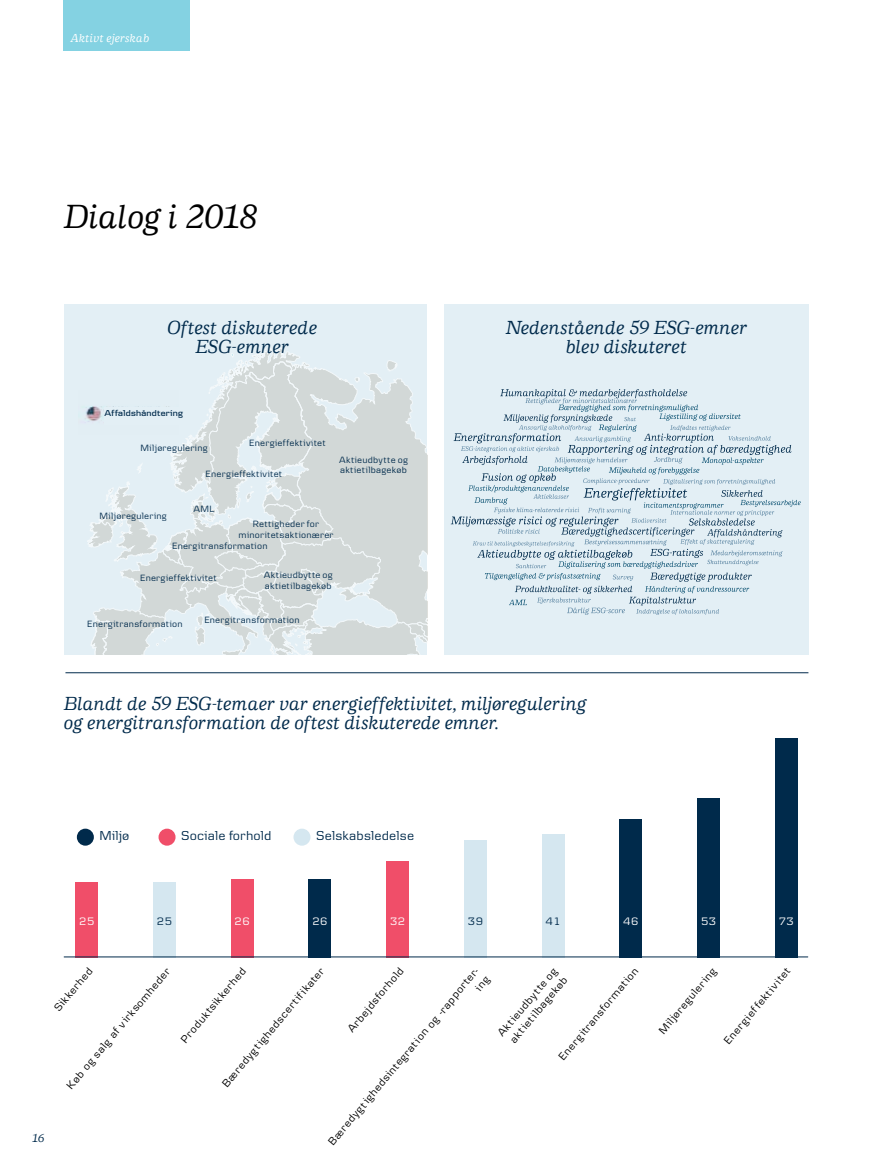
<style>
.page{position:relative;width:893px;height:1170px;background:#fff}
.page>*{position:absolute;margin:0;border:0;box-sizing:border-box;transform-origin:0 0}
.t1{font:italic 500 34.5px "Danske Human";color:#000}
.t2{font:italic 500 19.5px/19.5px "Danske Human";letter-spacing:.005em;color:#002a4b;text-align:center}
.t3{font:13.5px "Danske Text";letter-spacing:.01em;color:#002a4b}
.t4{font:italic 500 12px "Danske Human";letter-spacing:.02em;color:#fff}
.t5{font:italic 500 12px "Danske Human";color:#002a4b}
.t6{font:11.25px/13.5px "Danske Text";color:#000;text-align:right}
.t7{font:11.25px "Danske Text";letter-spacing:.045em;color:#fff}
.t8{font:11.25px "Danske Text";color:#002a4b}
.t9{font:9.45px/10.5px "Danske Text";letter-spacing:.025em;color:#002a4b}
.t10{font:600 9px "Danske Headline";letter-spacing:.03em;color:#002a4b}
</style>
<div class="page">
<div style="left:444px;top:304px;width:364px;height:350px;background:#e3eff5"></div>
<div style="left:64px;top:304px;width:363px;height:350px;background:#e3eff5"></div>
<div style="left:293px;top:828px;width:17px;height:17px;background:#d5e7f0;border-radius:50%"></div>
<div style="left:77px;top:828px;width:17px;height:17px;background:#002a4b;border-radius:50%"></div>
<div style="left:159px;top:828px;width:17px;height:17px;background:#f04e69;border-radius:50%"></div>
<div style="left:76px;top:882px;width:22px;height:75px;background:#f04e69"></div>
<div style="left:153px;top:882px;width:23px;height:75px;background:#d5e7f0"></div>
<div style="left:231px;top:879px;width:22px;height:78px;background:#f04e69"></div>
<div style="left:309px;top:879px;width:22px;height:78px;background:#002a4b"></div>
<div style="left:387px;top:861px;width:22px;height:96px;background:#f04e69"></div>
<div style="left:464px;top:840px;width:23px;height:117px;background:#d5e7f0"></div>
<div style="left:542px;top:834px;width:22px;height:123px;background:#d5e7f0"></div>
<div style="left:620px;top:819px;width:22px;height:138px;background:#002a4b"></div>
<div style="left:697px;top:798px;width:23px;height:159px;background:#002a4b"></div>
<div style="left:775px;top:738px;width:22px;height:219px;background:#002a4b"></div>
<div style="left:63px;top:0;width:127px;height:50px;background:#84d2e2"></div>
<hr style="left:65px;top:672px;width:743px;height:1px;background:#002a4b">
<svg style="left:87px;top:348px;width:340px;height:306px"></svg>
<div style="left:64px;top:383px;width:106px;height:58px;background:#e3eff5"></div>
<img style="left:85px;top:391px;width:93px;height:43px">
<div style="left:104px;top:408px;width:87px;height:17px;background:#e3eff5"></div>
<svg style="left:451px;top:389px;width:350px;height:225px"></svg>
<hr style="left:64px;top:956px;width:744px;height:1px;background:#002a4b">
<p class="t4" style="left:71px;top:32px;width:80px">Aktivt ejerskab</p>
<h1 class="t1" style="left:64px;top:197px;width:195px">Dialog i 2018</h1>
<h2 class="t2" style="left:167px;top:318px;width:151px">Oftest diskuterede<br>ESG-emner</h2>
<p class="t10" style="left:104px;top:408px;width:80px">Affaldshåndtering</p>
<p class="t9" style="left:141px;top:442px;width:69px">Miljøregulering</p>
<p class="t9" style="left:249px;top:438px;width:78px">Energieffektivitet</p>
<p class="t9" style="left:206px;top:468px;width:78px">Energieffektivitet</p>
<p class="t9" style="left:339px;top:454px;width:70px">Aktieudbytte og aktietilbagekøb</p>
<p class="t9" style="left:100px;top:510px;width:69px">Miljøregulering</p>
<p class="t9" style="left:194px;top:503px;width:22px">AML</p>
<p class="t9" style="left:238px;top:518px;width:97px;text-align:center">Rettigheder for minoritetsaktionærer</p>
<p class="t9" style="left:172px;top:541px;width:97px">Energitransformation</p>
<p class="t9" style="left:140px;top:572px;width:78px">Energieffektivitet</p>
<p class="t9" style="left:264px;top:569px;width:70px">Aktieudbytte og aktietilbagekøb</p>
<p class="t9" style="left:87px;top:618px;width:97px">Energitransformation</p>
<p class="t9" style="left:204px;top:614px;width:97px">Energitransformation</p>
<h2 class="t2" style="left:506px;top:318px;width:243px">Nedenstående 59 ESG-emner blev diskuteret</h2>
<h2 class="t2" style="left:64px;top:693px;width:524px;text-align:left">Blandt de 59 ESG-temaer var energieffektivitet, miljøregulering og energitransformation de oftest diskuterede emner.</h2>
<h3 class="t3" style="left:100px;top:828px;width:31px">Miljø</h3>
<h3 class="t3" style="left:181px;top:828px;width:92px">Sociale forhold</h3>
<h3 class="t3" style="left:316px;top:828px;width:99px">Selskabsledelse</h3>
<p class="t7" style="left:79px;top:914px;width:17px">25</p>
<p class="t8" style="left:157px;top:914px;width:17px">25</p>
<p class="t7" style="left:235px;top:914px;width:17px">26</p>
<p class="t7" style="left:312px;top:914px;width:17px">26</p>
<p class="t7" style="left:390px;top:914px;width:17px">32</p>
<p class="t8" style="left:468px;top:914px;width:17px">39</p>
<p class="t8" style="left:546px;top:914px;width:17px">41</p>
<p class="t7" style="left:623px;top:914px;width:17px">46</p>
<p class="t7" style="left:701px;top:914px;width:17px">53</p>
<p class="t7" style="left:779px;top:914px;width:17px">73</p>
<p class="t5" style="left:32px;top:1131px;width:14px">16</p>
<p class="t6" style="left:63px;top:1082px;width:156px;rotate:-50deg">Køb og salg af v irksomheder</p>
<p class="t6" style="left:177px;top:1036px;width:96px;rotate:-50deg">Produktsikkerhed</p>
<p class="t6" style="left:219px;top:1080px;width:154px;rotate:-50deg">Bæredygtighedscertif ikater</p>
<p class="t6" style="left:344px;top:1026px;width:82px;rotate:-50deg">Arbejdsforhold</p>
<p class="t6" style="left:51px;top:1005px;width:55px;rotate:-50deg">Sikkerhed</p>
<p class="t6" style="left:555px;top:1054px;width:119px;rotate:-50deg">Energitransformation</p>
<p class="t6" style="left:656px;top:1027px;width:84px;rotate:-50deg">Miljøregulering</p>
<p class="t6" style="left:721px;top:1038px;width:98px;rotate:-50deg">Energief fektiv itet</p>
<p class="t6" style="left:325px;top:1138px;width:232px;rotate:-50deg">Bæredygtighedsintegration og -rapporter&shy;ing</p>
<p class="t6" style="left:494px;top:1030px;width:88px;text-align:left;rotate:-50deg">Aktieudbytte og aktietilbagekøb</p>
</div>
